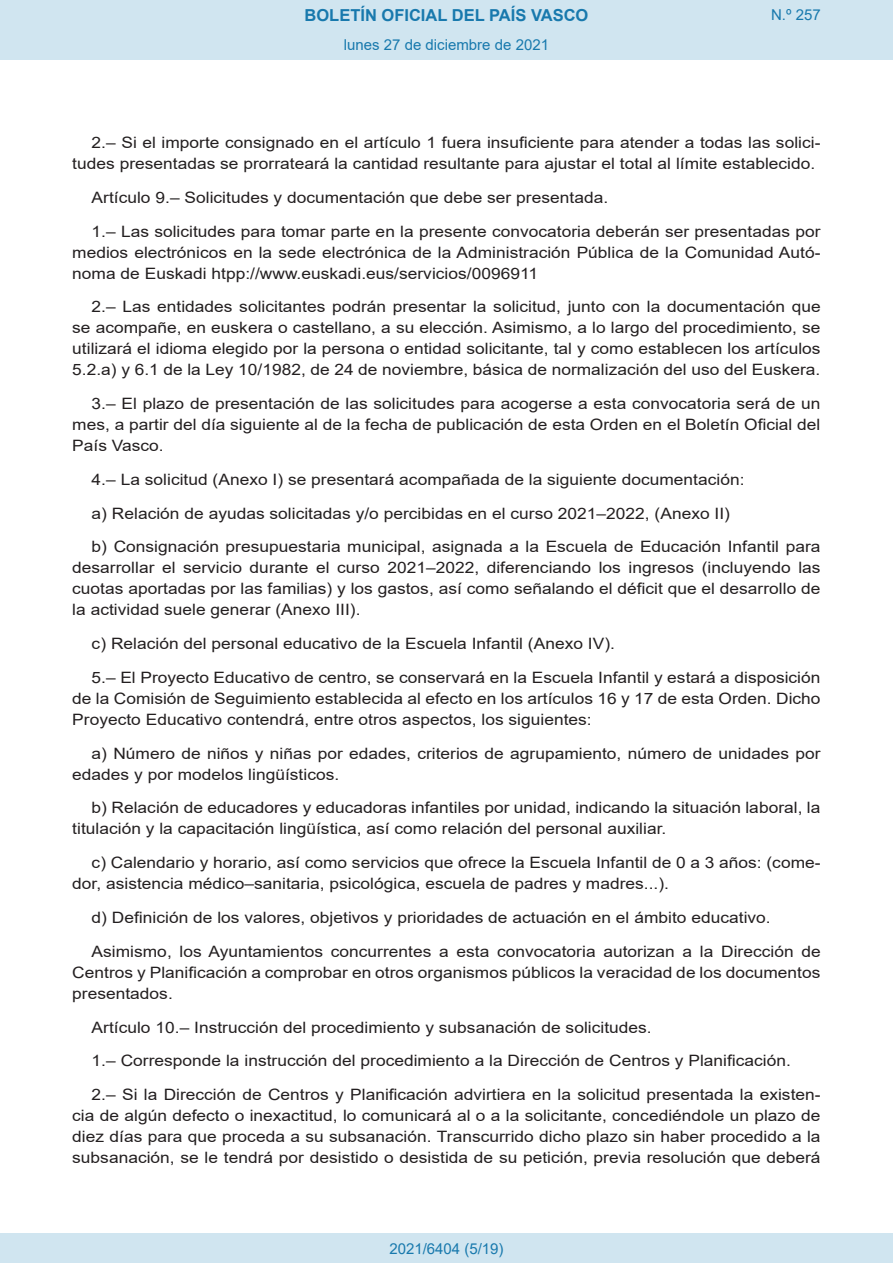
<style>
.page{position:relative;width:893px;height:1263px;background:#fff}
.page>*{position:absolute;margin:0;border:0;box-sizing:border-box;transform-origin:0 0}
.t1{font:700 16.5px "Arial";color:#1879ad}
.BOPVDetalle{font:15.6px/21px "Arial";color:#231f20;text-align:justify;scale:1.11 1}
.Paginacion_Centro{font:15px "Arial";color:#1879ad}
</style>
<div class="page">
<div style="left:0;top:0;width:893px;height:60px;background:#d0e5f0"></div>
<div style="left:0;top:1233px;width:893px;height:30px;background:#d0e5f0"></div>
<p class="t1" style="left:305px;top:3px;width:285px">BOLETÍN OFICIAL DEL PAÍS VASCO</p>
<p class="Paginacion_Centro" style="left:344px;top:35px;width:207px">lunes 27 de diciembre de 2021</p>
<p class="Paginacion_Centro" style="left:771px;top:5px;width:51px">N.º 257</p>
<p class="BOPVDetalle" style="left:72px;top:132px;width:676px;text-indent:19px">2.– Si el importe consignado en el artículo 1 fuera insuficiente para atender a todas las solici&shy;tudes presentadas se prorrateará la cantidad resultante para ajustar el total al límite establecido.</p>
<p class="BOPVDetalle" style="left:92px;top:187px;width:467px">Artículo 9.– Solicitudes y documentación que debe ser presentada.</p>
<p class="BOPVDetalle" style="left:72px;top:221px;width:676px;text-indent:19px">1.– Las solicitudes para tomar parte en la presente convocatoria deberán ser presentadas por medios electrónicos en la sede electrónica de la Administración Pública de la Comunidad Autó&shy;noma de Euskadi htpp://www.euskadi.eus/servicios/0096911</p>
<p class="BOPVDetalle" style="left:72px;top:296px;width:676px;text-indent:19px">2.– Las entidades solicitantes podrán presentar la solicitud, junto con la documentación que se acompañe, en euskera o castellano, a su elección. Asimismo, a lo largo del procedimiento, se utilizará el idioma elegido por la persona o entidad solicitante, tal y como establecen los artículos 5.2.a) y 6.1 de la Ley 10/1982, de 24 de noviembre, básica de normalización del uso del Euskera.</p>
<p class="BOPVDetalle" style="left:72px;top:393px;width:675px;text-indent:19px">3.– El plazo de presentación de las solicitudes para acogerse a esta convocatoria será de un mes, a partir del día siguiente al de la fecha de publicación de esta Orden en el Boletín Oficial del País Vasco.</p>
<p class="BOPVDetalle" style="left:92px;top:469px;width:590px">4.– La solicitud (Anexo I) se presentará acompañada de la siguiente documentación:</p>
<p class="BOPVDetalle" style="left:92px;top:503px;width:577px">a) Relación de ayudas solicitadas y/o percibidas en el curso 2021–2022, (Anexo II)</p>
<p class="BOPVDetalle" style="left:72px;top:536px;width:676px;text-indent:19px">b) Consignación presupuestaria municipal, asignada a la Escuela de Educación Infantil para desarrollar el servicio durante el curso 2021–2022, diferenciando los ingresos (incluyendo las cuotas aportadas por las familias) y los gastos, así como señalando el déficit que el desarrollo de la actividad suele generar (Anexo III).</p>
<p class="BOPVDetalle" style="left:92px;top:633px;width:473px">c) Relación del personal educativo de la Escuela Infantil (Anexo IV).</p>
<p class="BOPVDetalle" style="left:72px;top:667px;width:676px;text-indent:19px">5.– El Proyecto Educativo de centro, se conservará en la Escuela Infantil y estará a disposición de la Comisión de Seguimiento establecida al efecto en los artículos 16 y 17 de esta Orden. Dicho Proyecto Educativo contendrá, entre otros aspectos, los siguientes:</p>
<p class="BOPVDetalle" style="left:72px;top:743px;width:675px;text-indent:19px">a) Número de niños y niñas por edades, criterios de agrupamiento, número de unidades por edades y por modelos lingüísticos.</p>
<p class="BOPVDetalle" style="left:72px;top:797px;width:675px;text-indent:19px">b) Relación de educadores y educadoras infantiles por unidad, indicando la situación laboral, la titulación y la capacitación lingüística, así como relación del personal auxiliar.</p>
<p class="BOPVDetalle" style="left:72px;top:852px;width:676px;text-indent:19px">c) Calendario y horario, así como servicios que ofrece la Escuela Infantil de 0 a 3 años: (come&shy;dor, asistencia médico–sanitaria, psicológica, escuela de padres y madres...).</p>
<p class="BOPVDetalle" style="left:92px;top:907px;width:613px">d) Definición de los valores, objetivos y prioridades de actuación en el ámbito educativo.</p>
<p class="BOPVDetalle" style="left:72px;top:941px;width:676px;text-indent:19px">Asimismo, los Ayuntamientos concurrentes a esta convocatoria autorizan a la Dirección de Centros y Planificación a comprobar en otros organismos públicos la veracidad de los documentos presentados.</p>
<p class="BOPVDetalle" style="left:92px;top:1016px;width:506px">Artículo 10.– Instrucción del procedimiento y subsanación de solicitudes.</p>
<p class="BOPVDetalle" style="left:92px;top:1050px;width:631px">1.– Corresponde la instrucción del procedimiento a la Dirección de Centros y Planificación.</p>
<p class="BOPVDetalle" style="left:72px;top:1084px;width:676px;text-indent:19px">2.– Si la Dirección de Centros y Planificación advirtiera en la solicitud presentada la existen&shy;cia de algún defecto o inexactitud, lo comunicará al o a la solicitante, concediéndole un plazo de diez días para que proceda a su subsanación. Transcurrido dicho plazo sin haber procedido a la subsanación, se le tendrá por desistido o desistida de su petición, previa resolución que deberá</p>
<p class="Paginacion_Centro" style="left:389px;top:1238px;width:116px">2021/6404 (5/19)</p>
</div>
